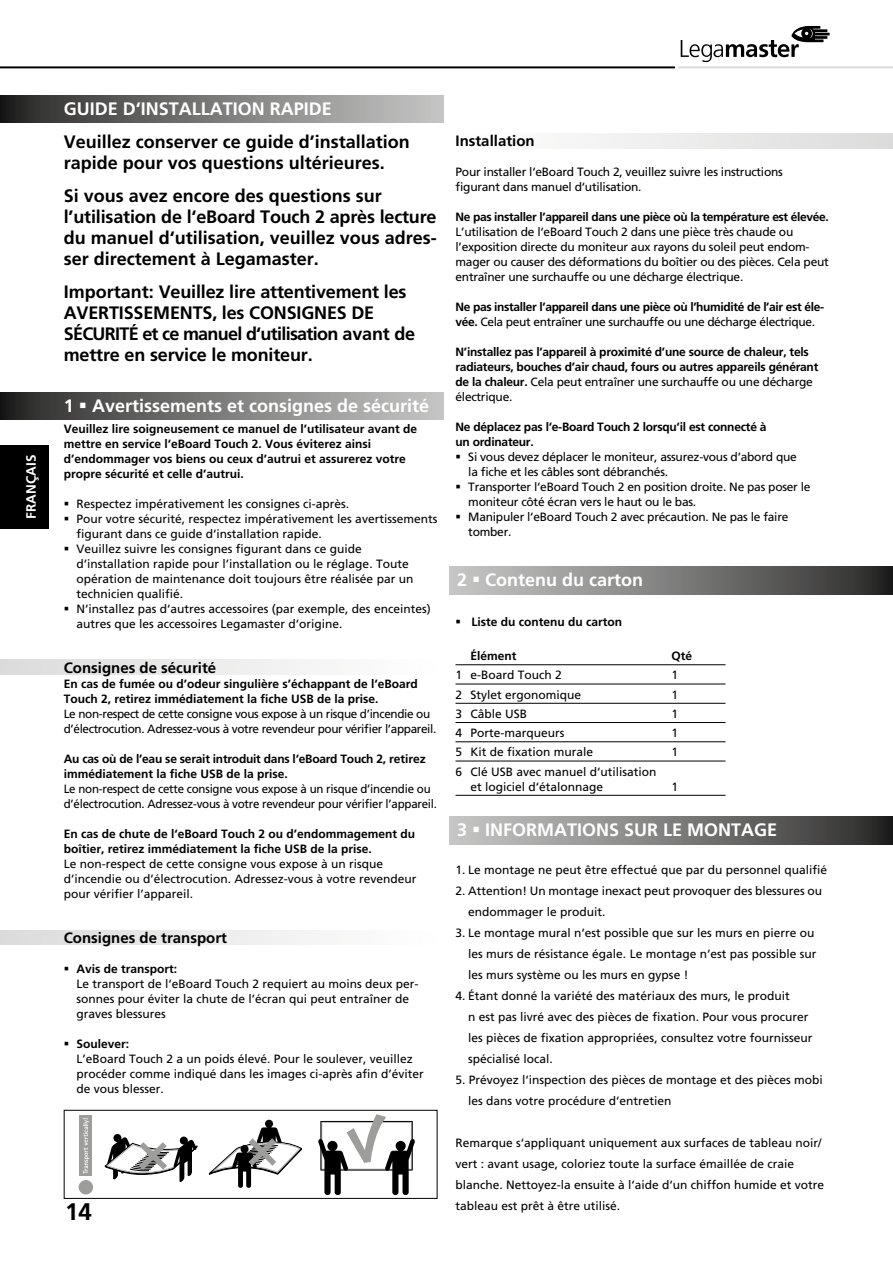
<style>
.page{position:relative;width:893px;height:1263px;background:#fff}
.page>*{position:absolute;margin:0;border:0;box-sizing:border-box;transform-origin:0 0}
.t1{font:700 24px "Frutiger LT Pro";color:#000}
.t2{font:700 18px/21px "Frutiger LT Pro";color:#000}
.t3{font:700 18px "Frutiger LT Pro";color:#fff}
.t4{font:700 15px "Frutiger LT Pro";color:#000}
.t5{font:700 13.5px "Frutiger LT Pro";color:#fff}
.t6{font:12px/15px "Frutiger LT Pro";color:#000}
.t7{font:12px/15px "Frutiger LT Pro";letter-spacing:-.02em;color:#000}
.t8{font:700 12px/15px "Frutiger LT Pro";color:#000}
.t9{font:700 12px/15px "Frutiger LT Pro";letter-spacing:-.02em;color:#000}
.t10{font:700 12px/15px "Frutiger LT Pro";letter-spacing:-.03em;color:#000}
.t11{font:12px/15px "Frutiger LT Pro";letter-spacing:-.03em;color:#000}
.t12{font:12px/15px "Frutiger LT Pro";letter-spacing:-.02em;color:#000;scale:.96 1}
.s1{font-weight:700}
.s2{font-weight:400}
</style>
<div class="page">
<svg style="left:590px;top:133px;width:303px;height:15px"></svg>
<svg style="left:0;top:660px;width:307px;height:15px"></svg>
<svg style="left:0;top:930px;width:307px;height:15px"></svg>
<hr style="left:0;top:66px;width:675px;height:2px;background:#000">
<hr style="left:678px;top:66px;width:215px;height:2px;background:#dadada">
<svg style="left:681px;top:26px;width:149px;height:36px"></svg>
<hr style="left:455px;top:664px;width:270px;height:1px;background:#000">
<hr style="left:455px;top:684px;width:270px;height:1px;background:#000">
<hr style="left:455px;top:703px;width:270px;height:1px;background:#000">
<hr style="left:455px;top:722px;width:270px;height:1px;background:#000">
<hr style="left:455px;top:741px;width:270px;height:1px;background:#000">
<hr style="left:455px;top:761px;width:270px;height:1px;background:#000">
<hr style="left:455px;top:795px;width:270px;height:1px;background:#000">
<div style="left:0;top:95px;width:444px;height:28px;background:linear-gradient(to right,#292827,#cbcbca)"></div>
<div style="left:0;top:392px;width:444px;height:28px;background:linear-gradient(to right,#292827,#cbcbca)"></div>
<div style="left:449px;top:567px;width:444px;height:27px;background:linear-gradient(to right,#ccc,#2b2b2a)"></div>
<svg style="left:105px;top:1134px;width:92px;height:48px"></svg>
<svg style="left:209px;top:1120px;width:93px;height:68px"></svg>
<svg style="left:318px;top:1114px;width:97px;height:81px"></svg>
<div style="left:80px;top:1115px;width:12px;height:61px;background:#9d9d9c"></div>
<div style="left:79px;top:1180px;width:14px;height:14px;background:#9d9d9c;border-radius:50%"></div>
<svg style="left:83px;top:1118px;width:6px;height:56px"></svg>
<div style="left:64px;top:1110px;width:373px;height:89px;border:1px solid #000"></div>
<div style="left:449px;top:816px;width:444px;height:28px;background:linear-gradient(to right,#ccc,#2b2b2a)"></div>
<div style="left:0;top:445px;width:48px;height:84px;background:#000"></div>
<p class="t5" style="left:23px;top:519px;width:65px;rotate:-90deg">FRANÇAIS</p>
<h2 class="t3" style="left:64px;top:98px;width:270px">GUIDE D‘INSTALLATION RAPIDE</h2>
<h2 class="t2" style="left:64px;top:131px;width:348px">Veuillez conserver ce guide d’installation rapide pour vos questions ultérieures.</h2>
<h2 class="t2" style="left:64px;top:185px;width:375px">Si vous avez encore des questions sur l’utilisation de l‘eBoard Touch 2 après lecture du manuel d‘utilisation, veuillez vous adres&shy;ser directement à Legamaster.</h2>
<h2 class="t2" style="left:64px;top:281px;width:353px">Important: Veuillez lire attentivement les AVERTISSEMENTS, les CONSIGNES DE SÉCURITÉ et ce manuel d‘utilisation avant de mettre en service le moniteur.</h2>
<h2 class="t3" style="left:64px;top:395px;width:367px">1 ▪ Avertissements et consignes de sécurité</h2>
<p class="t8" style="left:64px;top:421px;width:355px">Veuillez lire soigneusement ce manuel de l’utilisateur avant de mettre en service l‘eBoard Touch 2. Vous éviterez ainsi d’endommager vos biens ou ceux d’autrui et assurerez votre propre sécurité et celle d’autrui.</p>
<p class="t6" style="left:64px;top:496px;width:287px">▪ Respectez impérativement les consignes ci-après.</p>
<p class="t6" style="left:77px;top:511px;width:362px;text-indent:-13px">▪ Pour votre sécurité, respectez impérativement les avertissements figurant dans ce guide d‘installation rapide.</p>
<p class="t6" style="left:77px;top:541px;width:338px;text-indent:-13px">▪ Veuillez suivre les consignes figurant dans ce guide d‘installation rapide pour l’installation ou le réglage. Toute opération de maintenance doit toujours être réalisée par un technicien qualifié.</p>
<p class="t6" style="left:77px;top:601px;width:356px;text-indent:-13px">▪ N‘installez pas d‘autres accessoires (par exemple, des enceintes) autres que les accessoires Legamaster d‘origine.</p>
<p class="t4" style="left:64px;top:659px;width:154px">Consignes de sécurité</p>
<p class="t8" style="left:64px;top:676px;width:356px">En cas de fumée ou d’odeur singulière s’échappant de l‘eBoard<br>Touch 2, retirez immédiatement la fiche USB de la prise.</p>
<p class="t11" style="left:64px;top:706px;width:374px">Le non-respect de cette consigne vous expose à un risque d’incendie ou d’électrocution. Adressez-vous à votre revendeur pour vérifier l’appareil.</p>
<p class="t9" style="left:64px;top:751px;width:363px">Au cas où de l’eau se serait introduit dans l‘eBoard Touch 2, retirez immédiatement la fiche USB de la prise.</p>
<p class="t12" style="left:64px;top:781px;width:390px">Le non-respect de cette consigne vous expose à un risque d’incendie ou d’électrocution. Adressez-vous à votre revendeur pour vérifier l’appareil.</p>
<p class="t8" style="left:64px;top:826px;width:353px">En cas de chute de l‘eBoard Touch 2 ou d’endommagement du boîtier, retirez immédiatement la fiche USB de la prise.</p>
<p class="t6" style="left:64px;top:856px;width:354px">Le non-respect de cette consigne vous expose à un risque d’incendie ou d’électrocution. Adressez-vous à votre revendeur pour vérifier l’appareil.</p>
<p class="t4" style="left:64px;top:929px;width:165px">Consignes de transport</p>
<p class="t6" style="left:77px;top:961px;width:344px;text-indent:-13px">▪ <span class="s1">Avis de transport:<br></span>Le transport de l‘eBoard Touch 2 requiert au moins deux per&shy;sonnes pour éviter la chute de l’écran qui peut entraîner de graves blessures</p>
<p class="t6" style="left:77px;top:1036px;width:349px;text-indent:-13px">▪ <span class="s1">Soulever:<br></span>L’eBoard Touch 2 a un poids élevé. Pour le soulever, veuillez procéder comme indiqué dans les images ci-après afin d’éviter de vous blesser.</p>
<h1 class="t1" style="left:65px;top:1198px;width:28px">14</h1>
<p class="t4" style="left:455px;top:132px;width:81px">Installation</p>
<p class="t7" style="left:455px;top:164px;width:329px">Pour installer l‘eBoard Touch 2, veuillez suivre les instructions figurant dans manuel d‘utilisation.</p>
<p class="t10" style="left:455px;top:209px;width:375px">Ne pas installer l’appareil dans une pièce où la température est élevée.</p>
<p class="t7" style="left:455px;top:224px;width:375px">L’utilisation de l‘eBoard Touch 2 dans une pièce très chaude ou l’exposition directe du moniteur aux rayons du soleil peut endom&shy;mager ou causer des déformations du boîtier ou des pièces. Cela peut entraîner une surchauffe ou une décharge électrique.</p>
<p class="t10" style="left:455px;top:299px;width:370px">Ne pas installer l’appareil dans une pièce où l’humidité de l’air est éle&shy;vée. <span class="s2">Cela peut entraîner une surchauffe ou une décharge électrique.</span></p>
<p class="t9" style="left:455px;top:344px;width:364px">N’installez pas l’appareil à proximité d’une source de chaleur, tels radiateurs, bouches d’air chaud, fours ou autres appareils générant de la chaleur. <span class="s2">Cela peut entraîner une surchauffe ou une décharge électrique.</span></p>
<p class="t9" style="left:455px;top:419px;width:313px">Ne déplacez pas l‘e-Board Touch 2 lorsqu‘il est connecté à un ordinateur.</p>
<p class="t7" style="left:468px;top:449px;width:330px;text-indent:-13px">▪ Si vous devez déplacer le moniteur, assurez-vous d’abord que la fiche et les câbles sont débranchés.</p>
<p class="t7" style="left:468px;top:479px;width:344px;text-indent:-13px">▪ Transporter l‘eBoard Touch 2 en position droite. Ne pas poser le moniteur côté écran vers le haut ou le bas.</p>
<p class="t7" style="left:468px;top:509px;width:322px;text-indent:-13px">▪ Manipuler l‘eBoard Touch 2 avec précaution. Ne pas le faire tomber.</p>
<h2 class="t3" style="left:457px;top:570px;width:188px">2 ▪ Contenu du carton</h2>
<p class="t8" style="left:455px;top:614px;width:168px">▪ Liste du contenu du carton</p>
<p class="t8" style="left:470px;top:648px;width:48px">Élément</p>
<p class="t8" style="left:671px;top:648px;width:22px">Qté</p>
<p class="t6" style="left:455px;top:668px;width:108px">1 e-Board Touch 2</p>
<p class="t6" style="left:671px;top:668px;width:8px">1</p>
<p class="t6" style="left:455px;top:687px;width:127px">2 Stylet ergonomique</p>
<p class="t6" style="left:671px;top:687px;width:8px">1</p>
<p class="t6" style="left:455px;top:706px;width:73px">3 Câble USB</p>
<p class="t6" style="left:671px;top:706px;width:8px">1</p>
<p class="t6" style="left:455px;top:725px;width:110px">4 Porte-marqueurs</p>
<p class="t6" style="left:671px;top:725px;width:8px">1</p>
<p class="t6" style="left:455px;top:745px;width:139px">5 Kit de fixation murale</p>
<p class="t6" style="left:671px;top:745px;width:8px">1</p>
<p class="t6" style="left:470px;top:764px;width:188px;text-indent:-15px">6 Clé USB avec manuel d‘utilisation et logiciel d‘étalonnage</p>
<p class="t6" style="left:671px;top:779px;width:8px">1</p>
<h2 class="t3" style="left:457px;top:819px;width:322px">3 ▪ INFORMATIONS SUR LE MONTAGE</h2>
<p class="t6" style="left:455px;top:862px;width:373px">1. Le montage ne peut être effectué que par du personnel qualifié</p>
<p class="t6" style="left:468px;top:880px;width:355px;line-height:21px;text-indent:-13px">2. Attention! Un montage inexact peut provoquer des blessures ou endommager le produit.</p>
<p class="t6" style="left:468px;top:922px;width:350px;line-height:21px;text-indent:-13px">3. Le montage mural n‘est possible que sur les murs en pierre ou les murs de résistance égale. Le montage n‘est pas possible sur les murs système ou les murs en gypse !</p>
<p class="t6" style="left:468px;top:985px;width:346px;line-height:21px;text-indent:-13px">4. Étant donné la variété des matériaux des murs, le produit<br>n est pas livré avec des pièces de fixation. Pour vous procurer les pièces de fixation appropriées, consultez votre fournisseur spécialisé local.</p>
<p class="t6" style="left:468px;top:1069px;width:356px;line-height:21px;text-indent:-13px">5. Prévoyez l‘inspection des pièces de montage et des pièces mobi les dans votre procédure d‘entretien</p>
<p class="t6" style="left:455px;top:1132px;width:370px;line-height:21px">Remarque s‘appliquant uniquement aux surfaces de tableau noir/ vert : avant usage, coloriez toute la surface émaillée de craie blanche. Nettoyez-la ensuite à l‘aide d‘un chiffon humide et votre tableau est prêt à être utilisé.</p>
</div>
